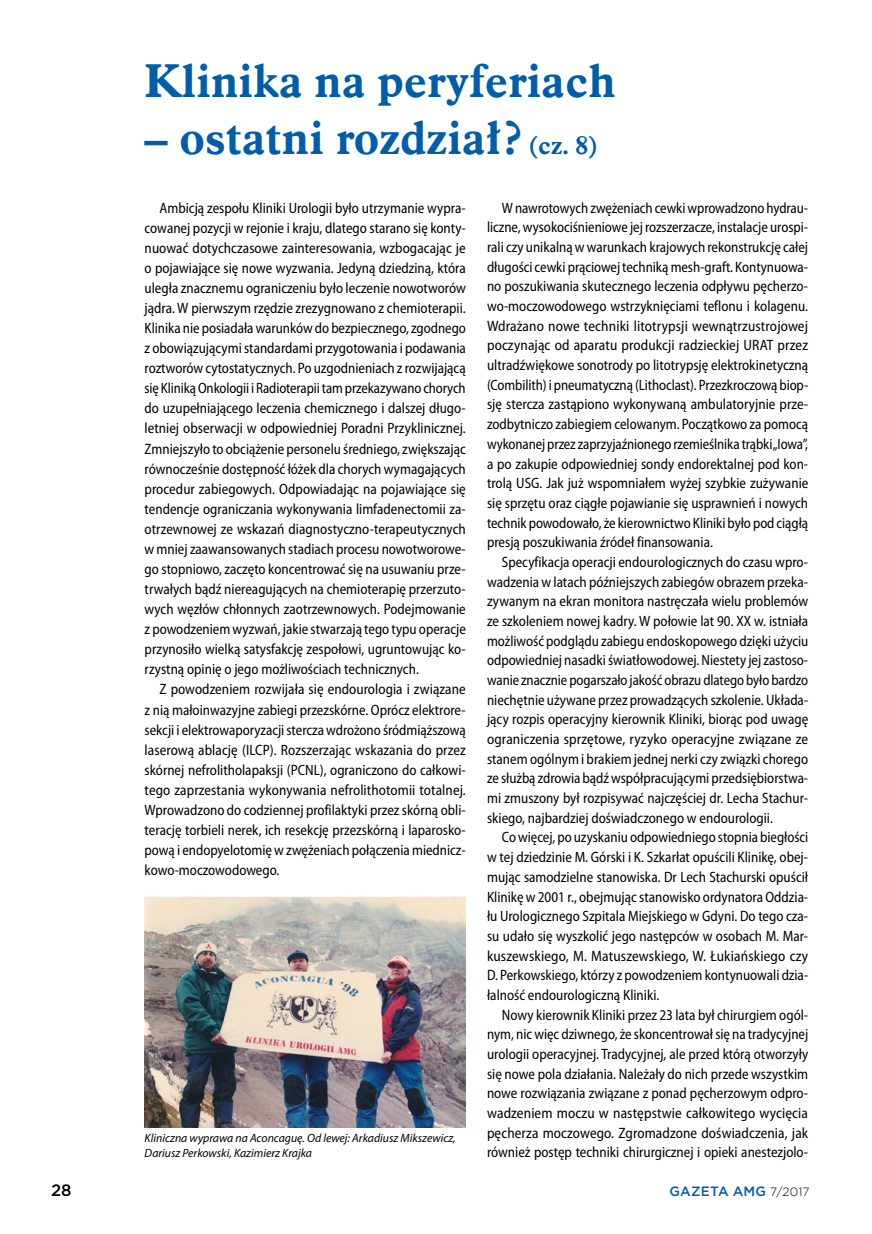
<style>
.page{position:relative;width:872px;height:1234px;background:#fff}
.page>*{position:absolute;margin:0;border:0;box-sizing:border-box;transform-origin:0 0}
.t1{font:700 46.5px "Aldine 721 EU";letter-spacing:.005em;color:#005da9}
.t2{font:500 16.5px "Gotham";color:#000}
.t3{font:semi-condensed 15px/20.1px "Myriad Pro";color:#000;text-align:justify;scale:.95 1}
.t4{font:semi-condensed 15px/19.6px "Myriad Pro";color:#000;text-align:justify;scale:.94 1}
.t5{font:semi-condensed 15px/20.1px "Myriad Pro";color:#000;text-align:justify;scale:.96 1}
.t6{font:500 13.5px "Gotham";letter-spacing:.015em;color:#005da9}
.t7{font:italic 12px/15px "Myriad Pro";color:#000}
.s1{font-size:25.5px}
.s2{font-weight:300;font-size:12px;color:#000}
</style>
<div class="page">
<img style="left:145px;top:896px;width:321px;height:230px">
<h1 class="t1" style="left:145px;top:53px;width:473px">Klinika na peryferiach</h1>
<h1 class="t1" style="left:145px;top:110px;width:454px">– ostatni rozdział? <span class="s1">(cz. 8)</span></h1>
<p class="t3" style="left:145px;top:197px;width:340px;text-indent:15px">Ambicją zespołu Kliniki Urologii było utrzymanie wypra&shy;cowanej pozycji w rejonie i kraju, dlatego starano się konty&shy;nuować dotychczasowe zainteresowania, wzbogacając je o pojawiające się nowe wyzwania. Jedyną dziedziną, która uległa znacznemu ograniczeniu było leczenie nowotworów jądra. W pierwszym rzędzie zrezygnowano z chemioterapii.<br>Klinika nie posiadała warunków do bezpiecznego, zgodnego z obowiązującymi standardami przygotowania i podawania roztworów cytostatycznych. Po uzgodnieniach z rozwijającą się Kliniką Onkologii i Radioterapii tam przekazywano chorych do uzupełniającego leczenia chemicznego i dalszej długo&shy;letniej obserwacji w odpowiedniej Poradni Przyklinicznej.<br>Zmniejszyło to obciążenie personelu średniego, zwiększając równocześnie dostępność łóżek dla chorych wymagających procedur zabiegowych. Odpowiadając na pojawiające się tendencje ograniczania wykonywania limfadenectomii za&shy;otrzewnowej ze wskazań diagnostyczno-terapeutycznych w mniej zaawansowanych stadiach procesu nowotworowe&shy;go stopniowo, zaczęto koncentrować się na usuwaniu prze&shy;trwałych bądź niereagujących na chemioterapię przerzuto&shy;wych węzłów chłonnych zaotrzewnowych. Podejmowanie z powodzeniem wyzwań, jakie stwarzają tego typu operacje przynosiło wielką satysfakcję zespołowi, ugruntowując ko&shy;rzystną opinię o jego możliwościach technicznych.</p>
<p class="t5" style="left:145px;top:679px;width:336px;text-indent:15px">Z powodzeniem rozwijała się endourologia i związane z nią małoinwazyjne zabiegi przezskórne. Oprócz elektrore&shy;sekcji i elektrowaporyzacji stercza wdrożono śródmiąższową laserową ablację (ILCP). Rozszerzając wskazania do przez skórnej nefrolitholapaksji (PCNL), ograniczono do całkowi&shy;tego zaprzestania wykonywania nefrolithotomii totalnej.<br>Wprowadzono do codziennej profilaktyki przez skórną obli&shy;terację torbieli nerek, ich resekcję przezskórną i laparosko&shy;pową i endopyelotomię w zwężeniach połączenia miednicz&shy;kowo-moczowodowego.</p>
<p class="t7" style="left:145px;top:1130px;width:313px">Kliniczna wyprawa na Aconcaguę. Od lewej: Arkadiusz Mikszewicz,<br>Dariusz Perkowski, Kazimierz Krajka</p>
<p class="t4" style="left:487px;top:197px;width:343px;text-indent:15px">W nawrotowych zwężeniach cewki wprowadzono hydrau&shy;liczne, wysokociśnieniowe jej rozszerzacze, instalacje urospi&shy;rali czy unikalną w warunkach krajowych rekonstrukcję całej długości cewki prąciowej techniką mesh-graft. Kontynuowa&shy;no poszukiwania skutecznego leczenia odpływu pęcherzo&shy;wo-moczowodowego wstrzyknięciami teflonu i kolagenu.<br>Wdrażano nowe techniki litotrypsji wewnątrzustrojowej poczynając od aparatu produkcji radzieckiej URAT przez ultradźwiękowe sonotrody po litotrypsję elektrokinetyczną (Combilith) i pneumatyczną (Lithoclast). Przezkroczową biop&shy;sję stercza zastąpiono wykonywaną ambulatoryjnie prze&shy;zodbytniczo zabiegiem celowanym. Początkowo za pomocą wykonanej przez zaprzyjaźnionego rzemieślnika trąbki „Iowa”, a po zakupie odpowiedniej sondy endorektalnej pod kon&shy;trolą USG. Jak już wspomniałem wyżej szybkie zużywanie się sprzętu oraz ciągłe pojawianie się usprawnień i nowych technik powodowało, że kierownictwo Kliniki było pod ciągłą presją poszukiwania źródeł finansowania.</p>
<p class="t3" style="left:487px;top:551px;width:340px;line-height:19.6px;text-indent:15px">Specyfikacja operacji endourologicznych do czasu wpro&shy;wadzenia w latach późniejszych zabiegów obrazem przeka&shy;zywanym na ekran monitora nastręczała wielu problemów ze szkoleniem nowej kadry. W połowie lat 90. XX w. istniała możliwość podglądu zabiegu endoskopowego dzięki użyciu odpowiedniej nasadki światłowodowej. Niestety jej zastoso&shy;wanie znacznie pogarszało jakość obrazu dlatego było bardzo niechętnie używane przez prowadzących szkolenie. Układa&shy;jący rozpis operacyjny kierownik Kliniki, biorąc pod uwagę ograniczenia sprzętowe, ryzyko operacyjne związane ze stanem ogólnym i brakiem jednej nerki czy związki chorego ze służbą zdrowia bądź współpracującymi przedsiębiorstwa&shy;mi zmuszony był rozpisywać najczęściej dr. Lecha Stachur&shy;skiego, najbardziej doświadczonego w endourologii.</p>
<p class="t4" style="left:487px;top:827px;width:343px;text-indent:15px">Co więcej, po uzyskaniu odpowiedniego stopnia biegłości w tej dziedzinie M. Górski i K. Szkarłat opuścili Klinikę, obej&shy;mując samodzielne stanowiska. Dr Lech Stachurski opuścił Klinikę w 2001 r., obejmując stanowisko ordynatora Oddzia&shy;łu Urologicznego Szpitala Miejskiego w Gdyni. Do tego cza&shy;su udało się wyszkolić jego następców w osobach M. Mar&shy;kuszewskiego, M. Matuszewskiego, W. Łukiańskiego czy D. Perkowskiego, którzy z powodzeniem kontynuowali dzia&shy;łalność endourologiczną Kliniki.</p>
<p class="t3" style="left:487px;top:1004px;width:340px;line-height:19.6px;text-indent:15px">Nowy kierownik Kliniki przez 23 lata był chirurgiem ogól&shy;nym, nic więc dziwnego, że skoncentrował się na tradycyjnej urologii operacyjnej. Tradycyjnej, ale przed którą otworzyły się nowe pola działania. Należały do nich przede wszystkim nowe rozwiązania związane z ponad pęcherzowym odpro&shy;wadzeniem moczu w następstwie całkowitego wycięcia pęcherza moczowego. Zgromadzone doświadczenia, jak również postęp techniki chirurgicznej i opieki anestezjolo-</p>
<p class="t2" style="left:51px;top:1179px;width:22px">28</p>
<p class="t6" style="left:669px;top:1182px;width:141px">GAZETA AMG <span class="s2">7/2017</span></p>
</div>
